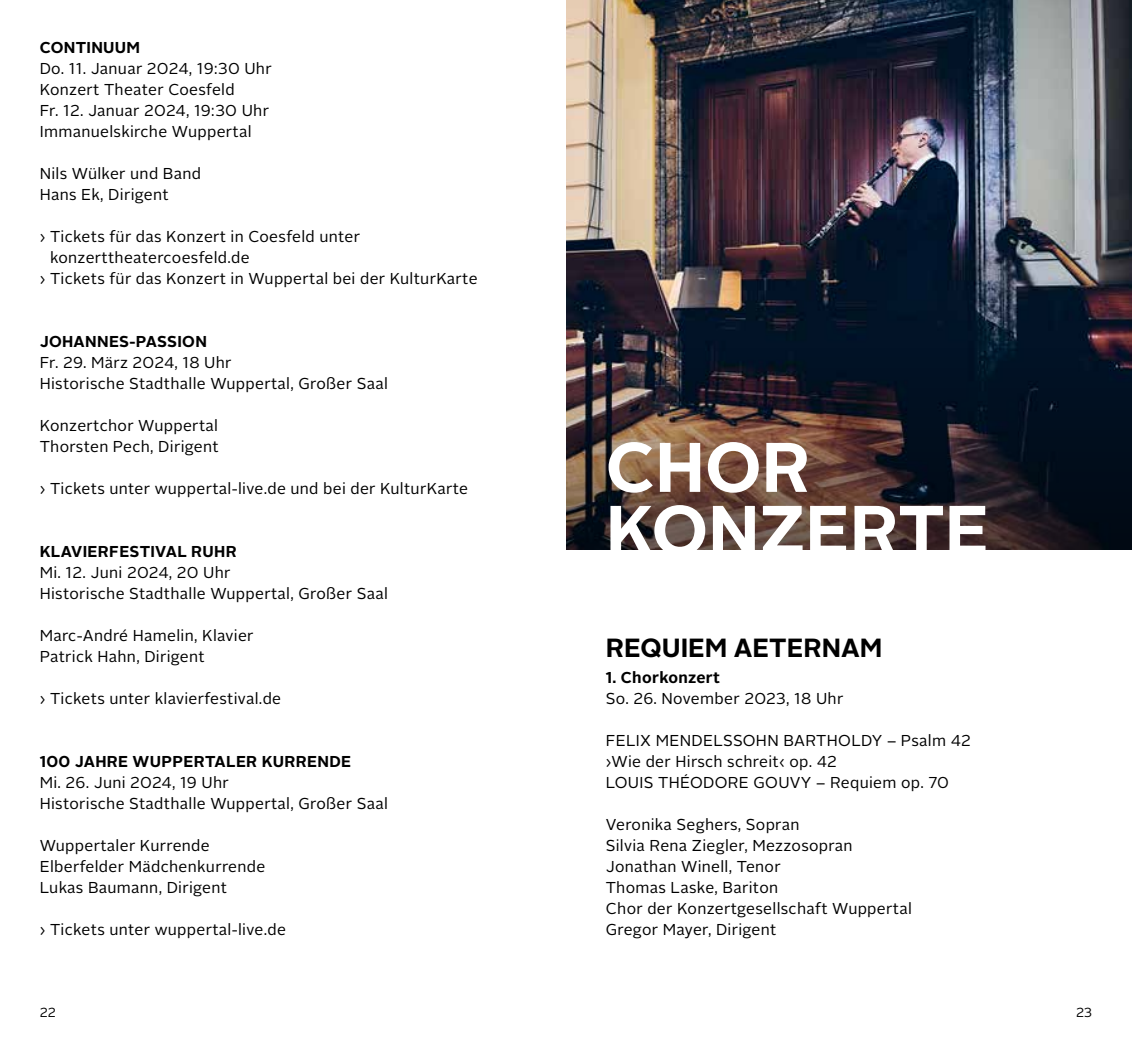
<style>
.page{position:relative;width:1132px;height:1042px;background:#fff}
.page>*{position:absolute;margin:0;border:0;box-sizing:border-box;transform-origin:0 0}
.t1{font:700 70px/63px "Alright Sans";color:#fff}
.t2{font:700 26.25px "Alright Sans";color:#000}
.t3{font:15.75px/21px "Alright Sans";letter-spacing:.02em;color:#000}
.t4{font:700 15.75px "Alright Sans";letter-spacing:.02em;color:#000}
.t5{font:13.12px "Alright Sans";color:#000}
</style>
<div class="page">
<img style="left:566px;top:0;width:565px;height:254px">
<img style="left:566px;top:254px;width:565px;height:296px">
<p class="t4" style="left:40px;top:36px;width:102px">CONTINUUM</p>
<p class="t3" style="left:40px;top:58px;width:233px">Do. 11. Januar 2024, 19:30 Uhr<br>Konzert Theater Coesfeld<br>Fr. 12. Januar 2024, 19:30 Uhr<br>Immanuelskirche Wuppertal</p>
<p class="t3" style="left:40px;top:163px;width:163px">Nils Wülker und Band<br>Hans Ek, Dirigent</p>
<p class="t3" style="left:40px;top:226px;width:322px">› Tickets für das Konzert in Coesfeld unter</p>
<p class="t3" style="left:50px;top:247px;width:201px">konzerttheatercoesfeld.de</p>
<p class="t3" style="left:40px;top:268px;width:439px">› Tickets für das Konzert in Wuppertal bei der KulturKarte</p>
<p class="t4" style="left:40px;top:330px;width:169px">JOHANNES-PASSION</p>
<p class="t3" style="left:40px;top:352px;width:349px">Fr. 29. März 2024, 18 Uhr<br>Historische Stadthalle Wuppertal, Großer Saal</p>
<p class="t3" style="left:40px;top:415px;width:180px">Konzertchor Wuppertal<br>Thorsten Pech, Dirigent</p>
<p class="t3" style="left:40px;top:478px;width:429px">› Tickets unter wuppertal-live.de und bei der KulturKarte</p>
<p class="t4" style="left:40px;top:540px;width:198px">KLAVIERFESTIVAL RUHR</p>
<p class="t3" style="left:40px;top:562px;width:349px">Mi. 12. Juni 2024, 20 Uhr<br>Historische Stadthalle Wuppertal, Großer Saal</p>
<p class="t3" style="left:40px;top:625px;width:215px">Marc-André Hamelin, Klavier<br>Patrick Hahn, Dirigent</p>
<p class="t3" style="left:40px;top:688px;width:243px">› Tickets unter klavierfestival.de</p>
<p class="t4" style="left:40px;top:750px;width:313px">100 JAHRE WUPPERTALER KURRENDE</p>
<p class="t3" style="left:40px;top:772px;width:349px">Mi. 26. Juni 2024, 19 Uhr<br>Historische Stadthalle Wuppertal, Großer Saal</p>
<p class="t3" style="left:40px;top:835px;width:227px">Wuppertaler Kurrende<br>Elberfelder Mädchenkurrende<br>Lukas Baumann, Dirigent</p>
<p class="t3" style="left:40px;top:919px;width:248px">› Tickets unter wuppertal-live.de</p>
<h1 class="t1" style="left:605px;top:436px;width:385px">CHOR<br>KONZERTE</h1>
<h2 class="t2" style="left:605px;top:630px;width:278px">REQUIEM AETERNAM</h2>
<p class="t4" style="left:605px;top:667px;width:116px">1. Chorkonzert</p>
<p class="t3" style="left:605px;top:688px;width:239px">So. 26. November 2023, 18 Uhr</p>
<p class="t3" style="left:605px;top:730px;width:366px">FELIX MENDELSSOHN BARTHOLDY – Psalm 42 ›Wie der Hirsch schreit‹ op. 42<br>LOUIS THÉODORE GOUVY – Requiem op. 70</p>
<p class="t3" style="left:605px;top:814px;width:307px">Veronika Seghers, Sopran<br>Silvia Rena Ziegler, Mezzosopran<br>Jonathan Winell, Tenor<br>Thomas Laske, Bariton<br>Chor der Konzertgesellschaft Wuppertal<br>Gregor Mayer, Dirigent</p>
<p class="t5" style="left:40px;top:1004px;width:18px">22</p>
<p class="t5" style="left:1075px;top:1004px;width:18px">23</p>
</div>
